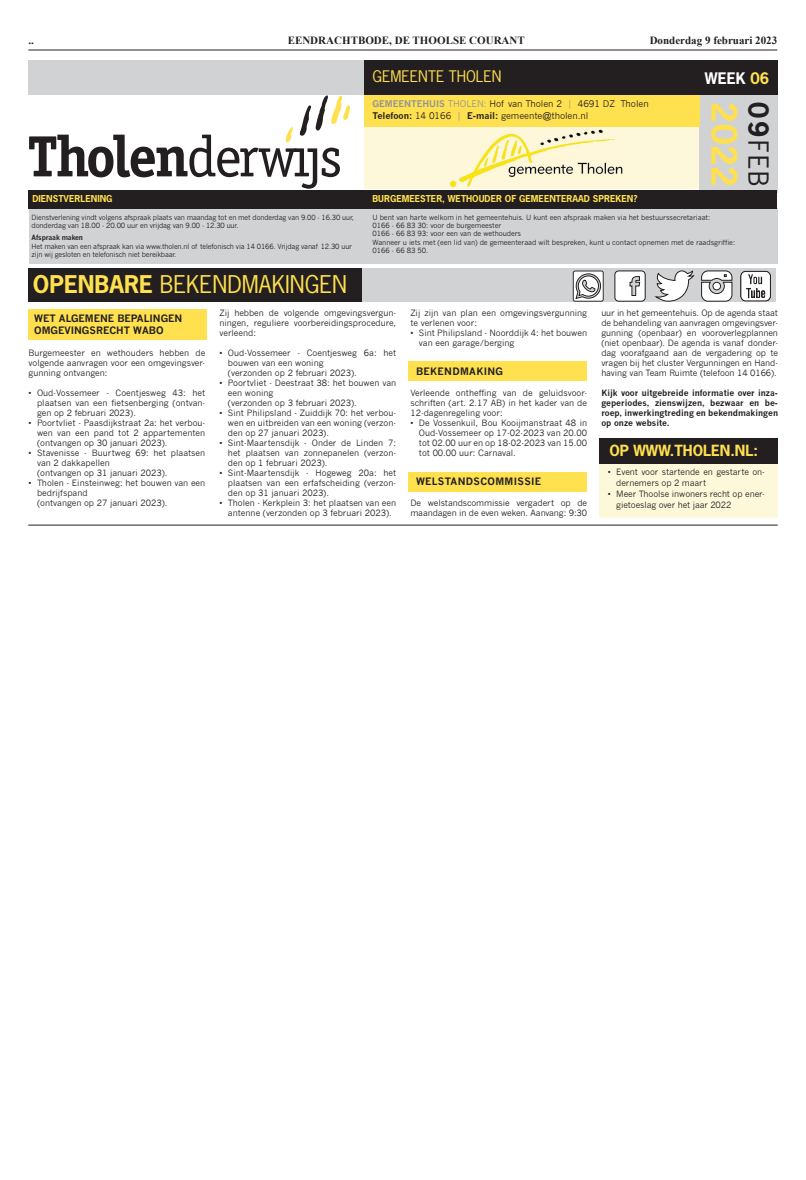
<style>
.page{position:relative;width:806px;height:1180px;background:#fff}
.page>*{position:absolute;margin:0;border:0;box-sizing:border-box;transform-origin:0 0}
.t1{font:700 33px "News Gothic Std";color:#ffe04e}
.t2{font:26px "News Gothic Std";color:#231f20}
.t3{font:23px "News Gothic Std";color:#ffe04e}
.t4{font:15px "News Gothic Std";color:#ffe04e}
.t5{font:700 15px "News Gothic Std";color:#fff}
.t6{font:700 14.5px "News Gothic Std";color:#ffe04e}
.t7{font:700 11px "Times New Roman";color:#231f20}
.t8{font:700 10px/12px "News Gothic";color:#231f20}
.t9{font:700 10px "News Gothic";letter-spacing:.03em;color:#231f20}
.t10{font:9px/12.8px "News Gothic";letter-spacing:-.005em;color:#231f20}
.t11{font:700 9px "News Gothic Std";color:#ffe04e}
.t12{font:8.5px/10px "News Gothic";color:#231f20;text-align:justify}
.t13{font:700 8.5px/10px "News Gothic";color:#231f20;text-align:justify}
.t14{font:7px/8.4px "News Gothic";letter-spacing:-.02em;color:#231f20}
.t15{font:700 7px "News Gothic";letter-spacing:-.02em;color:#231f20}
.s1{font-weight:700}
.s2{color:#ffe04e}
.s3{font-weight:700;color:#939598}
.s4{color:#939598}
</style>
<div class="page">
<hr style="left:28px;top:50px;width:748px;height:1px;background:#231f20">
<div style="left:364px;top:112px;width:334px;height:77px;background:#fef8db"></div>
<div style="left:28px;top:60px;width:352px;height:35px;background:#d1d2d4"></div>
<svg style="left:29px;top:95px;width:321px;height:94px"></svg>
<img style="left:446px;top:126px;width:178px;height:62px">
<div style="left:364px;top:60px;width:413px;height:35px;background:#231f20"></div>
<div style="left:698px;top:95px;width:78px;height:97px;background:#d1d2d4"></div>
<div style="left:364px;top:95px;width:334px;height:31px;background:#ffe04e"></div>
<div style="left:29px;top:208px;width:748px;height:56px;background:#d1d2d4"></div>
<div style="left:28px;top:190px;width:748px;height:18px;background:#231f20"></div>
<div style="left:408px;top:361px;width:178px;height:20px;background:#ffe04e"></div>
<div style="left:408px;top:472px;width:178px;height:19px;background:#ffe04e"></div>
<div style="left:29px;top:309px;width:177px;height:30px;background:#ffe04e"></div>
<hr style="left:28px;top:524px;width:749px;height:1px;background:#231f20">
<div style="left:598px;top:462px;width:179px;height:55px;background:#fef8db"></div>
<div style="left:598px;top:438px;width:179px;height:25px;background:#231f20"></div>
<div style="left:261px;top:268px;width:514px;height:34px;background:#d1d2d4"></div>
<svg style="left:614px;top:270px;width:31px;height:32px"></svg>
<svg style="left:654px;top:270px;width:40px;height:32px"></svg>
<svg style="left:701px;top:270px;width:31px;height:32px"></svg>
<svg style="left:740px;top:271px;width:30px;height:30px"></svg>
<svg style="left:573px;top:271px;width:30px;height:30px"></svg>
<div style="left:572px;top:271px;width:31px;height:30px;border:1px solid #302d2c;border-radius:2px"></div>
<svg style="left:575px;top:270px;width:25px;height:32px"></svg>
<div style="left:29px;top:268px;width:333px;height:34px;background:#231f20"></div>
<p class="t7" style="left:28px;top:33px;width:7px">..</p>
<p class="t7" style="left:287px;top:33px;width:238px">EENDRACHTBODE, DE THOOLSE COURANT</p>
<p class="t7" style="left:649px;top:33px;width:129px">Donderdag 9 februari 2023</p>
<h3 class="t4" style="left:372px;top:67px;width:130px">GEMEENTE THOLEN</h3>
<h2 class="t2" style="left:774px;top:102px;width:86px;rotate:90deg"><span class="s1">09</span>FEB</h2>
<h3 class="t5" style="left:704px;top:68px;width:66px">WEEK <span class="s2">06</span></h3>
<p class="t10" style="left:372px;top:97px;width:277px"><span class="s3">GEMEENTEHUIS</span> <span class="s4">THOLEN:</span> Hof van Tholen 2 <span class="s4">|</span> 4691 DZ Tholen<br><span class="s1">Telefoon:</span> 14 0166 <span class="s4">|</span> <span class="s1">E-mail:</span> gemeente@tholen.nl</p>
<h1 class="t1" style="left:745px;top:102px;width:86px;rotate:90deg">2022</h1>
<p class="t11" style="left:32px;top:193px;width:82px">DIENSTVERLENING</p>
<p class="t11" style="left:372px;top:193px;width:266px">BURGEMEESTER, WETHOUDER OF GEMEENTERAAD SPREKEN?</p>
<p class="t14" style="left:31px;top:213px;width:324px">Dienstverlening vindt volgens afspraak plaats van maandag tot en met donderdag van 9.00 - 16.30 uur, donderdag van 18.00 - 20.00 uur en vrijdag van 9.00 - 12.30 uur.</p>
<p class="t15" style="left:31px;top:233px;width:53px">Afspraak maken</p>
<p class="t14" style="left:31px;top:242px;width:322px">Het maken van een afspraak kan via www.tholen.nl of telefonisch via 14 0166. Vrijdag vanaf 12.30 uur zijn wij gesloten en telefonisch niet bereikbaar.</p>
<h3 class="t3" style="left:33px;top:269px;width:315px"><span class="s1">OPENBARE</span> BEKENDMAKINGEN</h3>
<p class="t14" style="left:372px;top:213px;width:364px">U bent van harte welkom in het gemeentehuis. U kunt een afspraak maken via het bestuurssecretariaat:<br>0166 - 66 83 30: voor de burgemeester<br>0166 - 66 83 93: voor een van de wethouders<br>Wanneer u iets met (een lid van) de gemeenteraad wilt bespreken, kunt u contact opnemen met de raadsgriffie:<br>0166 - 66 83 50.</p>
<p class="t8" style="left:34px;top:312px;width:150px">WET ALGEMENE BEPALINGEN<br>OMGEVINGSRECHT WABO</p>
<p class="t12" style="left:29px;top:348px;width:178px">Burgemeester en wethouders hebben de volgende aanvragen voor een omgevingsver&shy;gunning ontvangen:</p>
<p class="t12" style="left:37px;top:388px;width:170px;text-indent:-8px">• Oud-Vossemeer - Coentjesweg 43: het plaatsen van een fietsenberging (ontvan&shy;gen op 2 februari 2023).</p>
<p class="t12" style="left:37px;top:418px;width:170px;text-indent:-8px">• Poortvliet - Paasdijkstraat 2a: het verbou&shy;wen van een pand tot 2 appartementen (ontvangen op 30 januari 2023).</p>
<p class="t12" style="left:37px;top:448px;width:170px;text-align:left;text-indent:-8px">• Stavenisse - Buurtweg 69: het plaatsen van 2 dakkapellen<br>(ontvangen op 31 januari 2023).</p>
<p class="t12" style="left:37px;top:478px;width:170px;text-align:left;text-indent:-8px">• Tholen - Einsteinweg: het bouwen van een bedrijfspand<br>(ontvangen op 27 januari 2023).</p>
<p class="t12" style="left:219px;top:308px;width:178px">Zij hebben de volgende omgevingsvergun&shy;ningen, reguliere voorbereidingsprocedure, verleend:</p>
<p class="t12" style="left:228px;top:348px;width:170px;text-align:left;text-indent:-8px">• Oud-Vossemeer - Coentjesweg 6a: het bouwen van een woning<br>(verzonden op 2 februari 2023).</p>
<p class="t12" style="left:228px;top:378px;width:170px;text-align:left;text-indent:-8px">• Poortvliet - Deestraat 38: het bouwen van een woning<br>(verzonden op 3 februari 2023).</p>
<p class="t12" style="left:228px;top:408px;width:170px;text-indent:-8px">• Sint Philipsland - Zuiddijk 70: het verbou&shy;wen en uitbreiden van een woning (verzon&shy;den op 27 januari 2023).</p>
<p class="t12" style="left:228px;top:438px;width:170px;text-indent:-8px">• Sint-Maartensdijk - Onder de Linden 7: het plaatsen van zonnepanelen (verzon&shy;den op 1 februari 2023).</p>
<p class="t12" style="left:228px;top:468px;width:170px;text-indent:-8px">• Sint-Maartensdijk - Hogeweg 20a: het plaatsen van een erfafscheiding (verzon&shy;den op 31 januari 2023).</p>
<p class="t12" style="left:219px;top:498px;width:178px;text-align:center">• Tholen - Kerkplein 3: het plaatsen van een antenne (verzonden op 3 februari 2023).</p>
<p class="t12" style="left:410px;top:308px;width:178px">Zij zijn van plan een omgevingsvergunning te verlenen voor:</p>
<p class="t12" style="left:418px;top:328px;width:170px;text-indent:-8px">• Sint Philipsland - Noorddijk 4: het bouwen van een garage/berging</p>
<p class="t9" style="left:416px;top:365px;width:88px">BEKENDMAKING</p>
<p class="t12" style="left:410px;top:388px;width:178px">Verleende ontheffing van de geluidsvoor&shy;schriften (art. 2.17 AB) in het kader van de 12-dagenregeling voor:</p>
<p class="t12" style="left:418px;top:418px;width:170px;text-indent:-8px">• De Vossenkuil, Bou Kooijmanstraat 48 in Oud-Vossemeer op 17-02-2023 van 20.00 tot 02.00 uur en op 18-02-2023 van 15.00 tot 00.00 uur: Carnaval.</p>
<p class="t9" style="left:416px;top:475px;width:127px">WELSTANDSCOMMISSIE</p>
<p class="t12" style="left:410px;top:498px;width:178px">De welstandscommissie vergadert op de maandagen in de even weken. Aanvang: 9:30</p>
<p class="t12" style="left:601px;top:308px;width:178px">uur in het gemeentehuis. Op de agenda staat de behandeling van aanvragen omgevingsver&shy;gunning (openbaar) en vooroverlegplannen (niet openbaar). De agenda is vanaf donder&shy;dag voorafgaand aan de vergadering op te vragen bij het cluster Vergunningen en Hand&shy;having van Team Ruimte (telefoon 14 0166).</p>
<p class="t13" style="left:601px;top:388px;width:178px">Kijk voor uitgebreide informatie over inza&shy;geperiodes, zienswijzen, bezwaar en be&shy;roep, inwerkingtreding en bekendmakingen op onze website.</p>
<h3 class="t6" style="left:609px;top:441px;width:150px">OP WWW.THOLEN.NL:</h3>
<p class="t12" style="left:616px;top:467px;width:150px;line-height:11px;text-indent:-8px">• Event voor startende en gestarte on&shy;dernemers op 2 maart</p>
<p class="t12" style="left:616px;top:489px;width:150px;line-height:11px;text-indent:-8px">• Meer Thoolse inwoners recht op ener&shy;gietoeslag over het jaar 2022</p>
</div>
